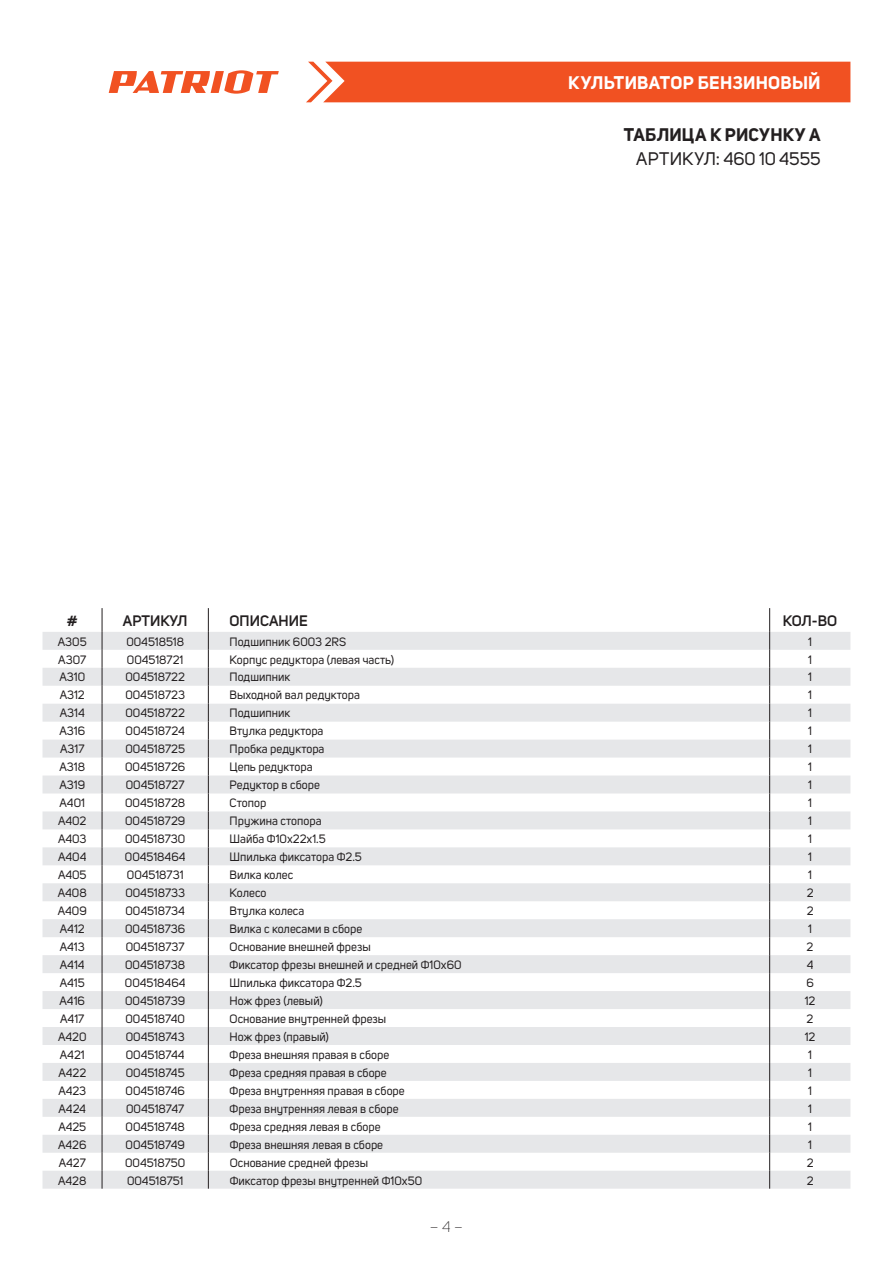
<style>
.page{position:relative;width:893px;height:1263px;background:#fff}
.page>*{position:absolute;margin:0;border:0;box-sizing:border-box;transform-origin:0 0}
.t1{font:700 18px "Uni Sans";letter-spacing:.015em;color:#fff}
.t2{font:18px "Uni Sans";color:#231f20}
.t3{font:700 18px "Uni Sans";letter-spacing:.02em;color:#231f20}
.t4{font:600 15px "Uni Sans";color:#231f20}
.t5{font:300 15px "Uni Sans";color:#231f20}
.t6{font:12px "Uni Sans";color:#231f20}
</style>
<div class="page">
<div style="left:306px;top:62px;width:544px;height:40px;background:#f15122"></div>
<svg style="left:109px;top:70px;width:170px;height:24px"></svg>
<svg style="left:43px;top:632px;width:807px;height:557px;fill:#ebecee"></svg>
<svg style="left:102px;top:608px;width:1px;height:581px"></svg>
<svg style="left:208px;top:608px;width:1px;height:581px"></svg>
<svg style="left:769px;top:608px;width:1px;height:581px"></svg>
<h1 class="t1" style="left:568px;top:72px;width:254px">КУЛЬТИВАТОР БЕНЗИНОВЫЙ</h1>
<h1 class="t3" style="left:624px;top:123px;width:198px">ТАБЛИЦА К РИСУНКУ А</h1>
<h1 class="t2" style="left:636px;top:148px;width:186px">АРТИКУЛ: 460 10 4555</h1>
<p class="t4" style="left:67px;top:612px;width:12px">#</p>
<p class="t4" style="left:123px;top:612px;width:66px">АРТИКУЛ</p>
<p class="t4" style="left:230px;top:612px;width:80px">ОПИСАНИЕ</p>
<p class="t4" style="left:783px;top:612px;width:56px">КОЛ-ВО</p>
<p class="t6" style="left:58px;top:634px;width:30px">A305</p>
<p class="t6" style="left:126px;top:634px;width:59px">004518518</p>
<p class="t6" style="left:230px;top:634px;width:118px">Подшипник 6003 2RS</p>
<p class="t6" style="left:808px;top:634px;width:5px">1</p>
<p class="t6" style="left:58px;top:652px;width:30px">A307</p>
<p class="t6" style="left:127px;top:652px;width:58px">004518721</p>
<p class="t6" style="left:230px;top:652px;width:166px">Корпус редуктора (левая часть)</p>
<p class="t6" style="left:808px;top:652px;width:5px">1</p>
<p class="t6" style="left:59px;top:670px;width:27px">A310</p>
<p class="t6" style="left:125px;top:670px;width:61px">004518722</p>
<p class="t6" style="left:230px;top:670px;width:62px">Подшипник</p>
<p class="t6" style="left:808px;top:670px;width:5px">1</p>
<p class="t6" style="left:60px;top:688px;width:27px">A312</p>
<p class="t6" style="left:125px;top:688px;width:61px">004518723</p>
<p class="t6" style="left:230px;top:688px;width:132px">Выходной вал редуктора</p>
<p class="t6" style="left:808px;top:688px;width:5px">1</p>
<p class="t6" style="left:60px;top:706px;width:27px">A314</p>
<p class="t6" style="left:125px;top:706px;width:61px">004518722</p>
<p class="t6" style="left:230px;top:706px;width:62px">Подшипник</p>
<p class="t6" style="left:808px;top:706px;width:5px">1</p>
<p class="t6" style="left:59px;top:724px;width:27px">A316</p>
<p class="t6" style="left:126px;top:724px;width:61px">004518724</p>
<p class="t6" style="left:230px;top:724px;width:95px">Втулка редуктора</p>
<p class="t6" style="left:808px;top:724px;width:5px">1</p>
<p class="t6" style="left:60px;top:742px;width:26px">A317</p>
<p class="t6" style="left:125px;top:742px;width:61px">004518725</p>
<p class="t6" style="left:230px;top:742px;width:96px">Пробка редуктора</p>
<p class="t6" style="left:808px;top:742px;width:5px">1</p>
<p class="t6" style="left:60px;top:760px;width:27px">A318</p>
<p class="t6" style="left:125px;top:760px;width:62px">004518726</p>
<p class="t6" style="left:230px;top:760px;width:85px">Цепь редуктора</p>
<p class="t6" style="left:808px;top:760px;width:5px">1</p>
<p class="t6" style="left:59px;top:778px;width:27px">A319</p>
<p class="t6" style="left:126px;top:778px;width:60px">004518727</p>
<p class="t6" style="left:230px;top:778px;width:92px">Редуктор в сборе</p>
<p class="t6" style="left:808px;top:778px;width:5px">1</p>
<p class="t6" style="left:60px;top:796px;width:27px">A401</p>
<p class="t6" style="left:125px;top:796px;width:62px">004518728</p>
<p class="t6" style="left:230px;top:796px;width:38px">Стопор</p>
<p class="t6" style="left:808px;top:796px;width:5px">1</p>
<p class="t6" style="left:58px;top:814px;width:30px">A402</p>
<p class="t6" style="left:125px;top:814px;width:62px">004518729</p>
<p class="t6" style="left:230px;top:814px;width:93px">Пружина стопора</p>
<p class="t6" style="left:808px;top:814px;width:5px">1</p>
<p class="t6" style="left:58px;top:832px;width:30px">A403</p>
<p class="t6" style="left:125px;top:832px;width:62px">004518730</p>
<p class="t6" style="left:230px;top:832px;width:98px">Шайба Ф10х22х1.5</p>
<p class="t6" style="left:808px;top:832px;width:5px">1</p>
<p class="t6" style="left:58px;top:850px;width:30px">A404</p>
<p class="t6" style="left:125px;top:850px;width:62px">004518464</p>
<p class="t6" style="left:230px;top:850px;width:134px">Шпилька фиксатора Ф2.5</p>
<p class="t6" style="left:808px;top:850px;width:5px">1</p>
<p class="t6" style="left:58px;top:868px;width:30px">A405</p>
<p class="t6" style="left:127px;top:868px;width:58px">004518731</p>
<p class="t6" style="left:230px;top:868px;width:65px">Вилка колес</p>
<p class="t6" style="left:808px;top:868px;width:5px">1</p>
<p class="t6" style="left:58px;top:886px;width:30px">A408</p>
<p class="t6" style="left:125px;top:886px;width:61px">004518733</p>
<p class="t6" style="left:230px;top:886px;width:38px">Колесо</p>
<p class="t6" style="left:807px;top:886px;width:8px">2</p>
<p class="t6" style="left:58px;top:904px;width:30px">A409</p>
<p class="t6" style="left:125px;top:904px;width:61px">004518734</p>
<p class="t6" style="left:230px;top:904px;width:76px">Втулка колеса</p>
<p class="t6" style="left:807px;top:904px;width:8px">2</p>
<p class="t6" style="left:60px;top:922px;width:26px">A412</p>
<p class="t6" style="left:125px;top:922px;width:62px">004518736</p>
<p class="t6" style="left:230px;top:922px;width:134px">Вилка с колесами в сборе</p>
<p class="t6" style="left:808px;top:922px;width:5px">1</p>
<p class="t6" style="left:60px;top:940px;width:26px">A413</p>
<p class="t6" style="left:126px;top:940px;width:60px">004518737</p>
<p class="t6" style="left:230px;top:940px;width:143px">Основание внешней фрезы</p>
<p class="t6" style="left:807px;top:940px;width:8px">2</p>
<p class="t6" style="left:60px;top:958px;width:26px">A414</p>
<p class="t6" style="left:125px;top:958px;width:62px">004518738</p>
<p class="t6" style="left:230px;top:958px;width:233px">Фиксатор фрезы внешней и средней Ф10х60</p>
<p class="t6" style="left:807px;top:958px;width:8px">4</p>
<p class="t6" style="left:60px;top:976px;width:26px">A415</p>
<p class="t6" style="left:125px;top:976px;width:62px">004518464</p>
<p class="t6" style="left:230px;top:976px;width:134px">Шпилька фиксатора Ф2.5</p>
<p class="t6" style="left:806px;top:976px;width:9px">6</p>
<p class="t6" style="left:60px;top:994px;width:27px">A416</p>
<p class="t6" style="left:125px;top:994px;width:62px">004518739</p>
<p class="t6" style="left:230px;top:994px;width:95px">Нож фрез (левый)</p>
<p class="t6" style="left:805px;top:994px;width:12px">12</p>
<p class="t6" style="left:60px;top:1012px;width:26px">A417</p>
<p class="t6" style="left:126px;top:1012px;width:61px">004518740</p>
<p class="t6" style="left:230px;top:1012px;width:158px">Основание внутренней фрезы</p>
<p class="t6" style="left:807px;top:1012px;width:8px">2</p>
<p class="t6" style="left:58px;top:1030px;width:30px">A420</p>
<p class="t6" style="left:126px;top:1030px;width:60px">004518743</p>
<p class="t6" style="left:230px;top:1030px;width:101px">Нож фрез (правый)</p>
<p class="t6" style="left:805px;top:1030px;width:12px">12</p>
<p class="t6" style="left:60px;top:1048px;width:26px">A421</p>
<p class="t6" style="left:126px;top:1048px;width:60px">004518744</p>
<p class="t6" style="left:230px;top:1048px;width:161px">Фреза внешняя правая в сборе</p>
<p class="t6" style="left:808px;top:1048px;width:5px">1</p>
<p class="t6" style="left:58px;top:1065px;width:29px">A422</p>
<p class="t6" style="left:126px;top:1065px;width:60px">004518745</p>
<p class="t6" style="left:230px;top:1065px;width:159px">Фреза средняя правая в сборе</p>
<p class="t6" style="left:808px;top:1065px;width:5px">1</p>
<p class="t6" style="left:58px;top:1083px;width:29px">A423</p>
<p class="t6" style="left:126px;top:1083px;width:61px">004518746</p>
<p class="t6" style="left:230px;top:1083px;width:177px">Фреза внутренняя правая в сборе</p>
<p class="t6" style="left:808px;top:1083px;width:5px">1</p>
<p class="t6" style="left:59px;top:1101px;width:29px">A424</p>
<p class="t6" style="left:126px;top:1101px;width:60px">004518747</p>
<p class="t6" style="left:230px;top:1101px;width:170px">Фреза внутренняя левая в сборе</p>
<p class="t6" style="left:808px;top:1101px;width:5px">1</p>
<p class="t6" style="left:58px;top:1119px;width:29px">A425</p>
<p class="t6" style="left:126px;top:1119px;width:61px">004518748</p>
<p class="t6" style="left:230px;top:1119px;width:152px">Фреза средняя левая в сборе</p>
<p class="t6" style="left:808px;top:1119px;width:5px">1</p>
<p class="t6" style="left:58px;top:1137px;width:30px">A426</p>
<p class="t6" style="left:126px;top:1137px;width:61px">004518749</p>
<p class="t6" style="left:230px;top:1137px;width:155px">Фреза внешняя левая в сборе</p>
<p class="t6" style="left:808px;top:1137px;width:5px">1</p>
<p class="t6" style="left:59px;top:1155px;width:29px">A427</p>
<p class="t6" style="left:125px;top:1155px;width:62px">004518750</p>
<p class="t6" style="left:230px;top:1155px;width:140px">Основание средней фрезы</p>
<p class="t6" style="left:807px;top:1155px;width:8px">2</p>
<p class="t6" style="left:58px;top:1173px;width:30px">A428</p>
<p class="t6" style="left:127px;top:1173px;width:58px">004518751</p>
<p class="t6" style="left:230px;top:1173px;width:194px">Фиксатор фрезы внутренней Ф10х50</p>
<p class="t6" style="left:807px;top:1173px;width:8px">2</p>
<p class="t5" style="left:430px;top:1218px;width:35px">– 4 –</p>
</div>
